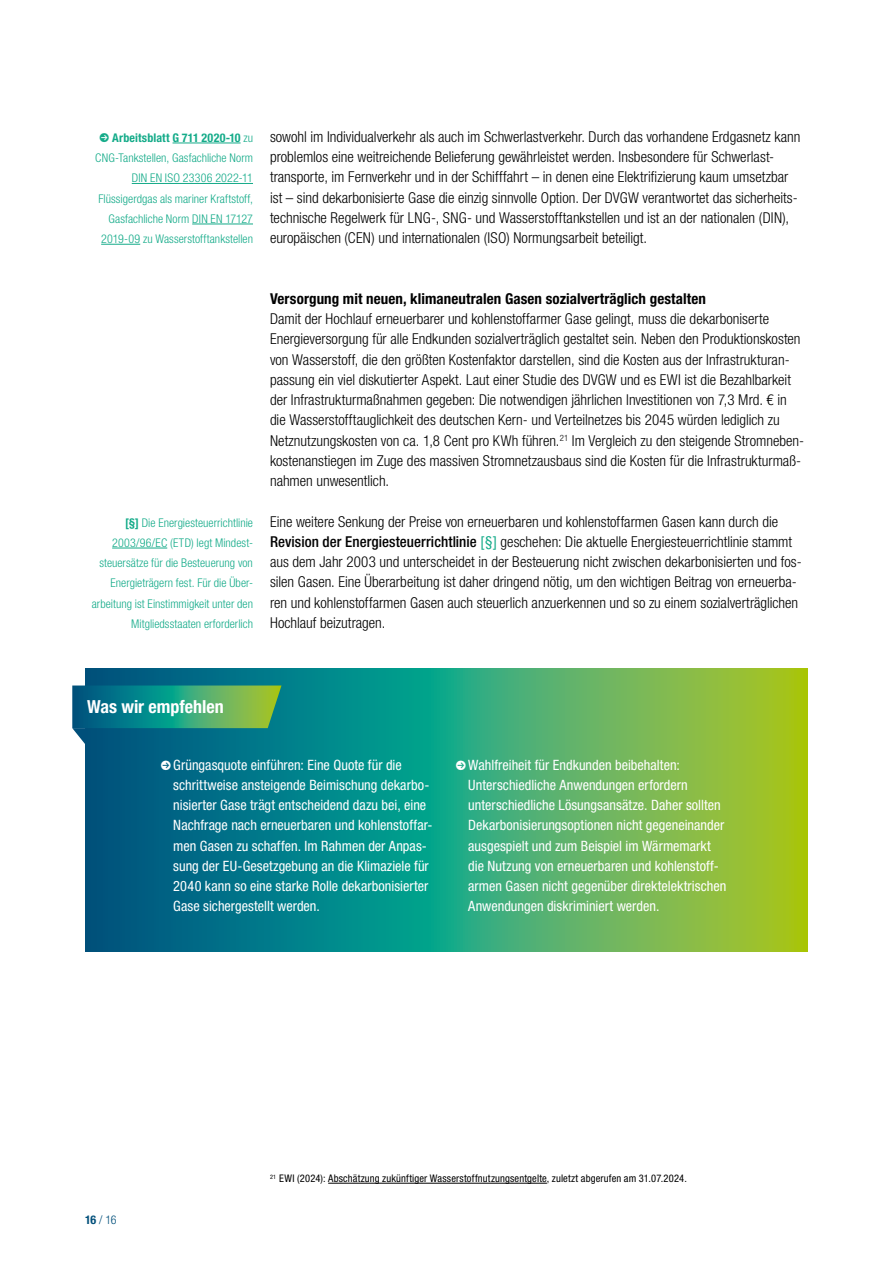
<style>
.page{position:relative;width:893px;height:1263px;background:#fff}
.page>*{position:absolute;margin:0;border:0;box-sizing:border-box;transform-origin:0 0}
.t1{font:700 condensed 18px "Helvetica Neue LT Pro";color:#fff}
.t2{font:300 condensed 15px/20.2px "Helvetica Neue LT Pro";color:#000}
.t3{font:700 condensed 15px "Helvetica Neue LT Pro";letter-spacing:.005em;color:#000}
.t4{font:condensed 14.25px/20.2px "Helvetica Neue LT Pro";color:#fff}
.t5{font:300 condensed 12px/20.2px "Helvetica Neue LT Pro";letter-spacing:.005em;color:#14ab89;text-align:right}
.t6{font:300 condensed 12px "Helvetica Neue LT Pro";color:#004f7a}
.t7{font:condensed 10.5px "Helvetica Neue LT Pro";letter-spacing:.015em;color:#000}
.s1{font-weight:700}
.s2{font-weight:500}
.s3{font-weight:400;color:#14ab89}
</style>
<div class="page">
<hr style="left:112px;top:548px;width:55px;height:1px;background:#14ab89">
<hr style="left:173px;top:143px;width:68px;height:1px;background:#14ab89">
<hr style="left:132px;top:183px;width:121px;height:1px;background:#14ab89">
<hr style="left:192px;top:224px;width:61px;height:1px;background:#14ab89">
<hr style="left:101px;top:244px;width:39px;height:1px;background:#14ab89">
<svg style="left:85px;top:668px;width:723px;height:284px;background:#3b9c6e"></svg>
<svg style="left:72px;top:685px;width:209px;height:59px;background:#268a79"></svg>
<hr style="left:328px;top:1183px;width:219px;height:1px;background:#000">
<p class="t5" style="left:95px;top:127px;width:159px">● <span class="s1">Arbeitsblatt G 711 2020-10</span> zu CNG-Tankstellen, Gasfachliche Norm DIN EN ISO 23306 2022-11<br>Flüssigerdgas als mariner Kraftstoff, Gasfachliche Norm DIN EN 17127<br>2019-09 zu Wasserstofftankstellen</p>
<p class="t2" style="left:270px;top:126px;width:532px">sowohl im Individualverkehr als auch im Schwerlastverkehr. Durch das vorhandene Erdgasnetz kann problemlos eine weitreichende Belieferung gewährleistet werden. Insbesondere für Schwerlast&shy;transporte, im Fernverkehr und in der Schifffahrt – in denen eine Elektrifizierung kaum umsetzbar ist – sind dekarbonisierte Gase die einzig sinnvolle Option. Der DVGW verantwortet das sicherheits&shy;technische Regelwerk für LNG-, SNG- und Wasserstofftankstellen und ist an der nationalen (DIN), europäischen (CEN) und internationalen (ISO) Normungsarbeit beteiligt.</p>
<p class="t5" style="left:92px;top:512px;width:163px"><span class="s1">[§]</span> Die Energiesteuerrichtlinie 2003/96/EC (ETD) legt Mindest&shy;steuersätze für die Besteuerung von Energieträgern fest. Für die Über&shy;arbeitung ist Einstimmigkeit unter den Mitgliedsstaaten erforderlich</p>
<p class="t3" style="left:270px;top:289px;width:438px">Versorgung mit neuen, klimaneutralen Gasen sozialverträglich gestalten</p>
<p class="t2" style="left:270px;top:309px;width:536px">Damit der Hochlauf erneuerbarer und kohlenstoffarmer Gase gelingt, muss die dekarboniserte Energieversorgung für alle Endkunden sozialverträglich gestaltet sein. Neben den Produktionskosten von Wasserstoff, die den größten Kostenfaktor darstellen, sind die Kosten aus der Infrastrukturan&shy;passung ein viel diskutierter Aspekt. Laut einer Studie des DVGW und es EWI ist die Bezahlbarkeit der Infrastrukturmaßnahmen gegeben: Die notwendigen jährlichen Investitionen von 7,3 Mrd. € in die Wasserstofftauglichkeit des deutschen Kern- und Verteilnetzes bis 2045 würden lediglich zu Netznutzungskosten von ca. 1,8 Cent pro KWh führen.<sup>21</sup> Im Vergleich zu den steigende Stromneben&shy;kostenanstiegen im Zuge des massiven Stromnetzausbaus sind die Kosten für die Infrastrukturmaß&shy;nahmen unwesentlich.</p>
<p class="t2" style="left:270px;top:511px;width:533px">Eine weitere Senkung der Preise von erneuerbaren und kohlenstoffarmen Gasen kann durch die <span class="s2">Revision der Energiesteuerrichtlinie</span> <span class="s3">[§]</span> geschehen: Die aktuelle Energiesteuerrichtlinie stammt aus dem Jahr 2003 und unterscheidet in der Besteuerung nicht zwischen dekarbonisierten und fos&shy;silen Gasen. Eine Überarbeitung ist daher dringend nötig, um den wichtigen Beitrag von erneuerba&shy;ren und kohlenstoffarmen Gasen auch steuerlich anzuerkennen und so zu einem sozialverträglichen Hochlauf beizutragen.</p>
<p class="t1" style="left:87px;top:696px;width:138px">Was wir empfehlen</p>
<p class="t4" style="left:173px;top:754px;width:261px;text-indent:-13px">●Grüngasquote einführen: Eine Quote für die schrittweise ansteigende Beimischung dekarbo&shy;nisierter Gase trägt entscheidend dazu bei, eine Nachfrage nach erneuerbaren und kohlenstoffar&shy;men Gasen zu schaffen. Im Rahmen der Anpas&shy;sung der EU-Gesetzgebung an die Klimaziele für 2040 kann so eine starke Rolle dekarbonisierter Gase sichergestellt werden.</p>
<p class="t4" style="left:468px;top:754px;width:260px;text-indent:-13px">●Wahlfreiheit für Endkunden beibehalten:<br>Unterschiedliche Anwendungen erfordern unterschiedliche Lösungsansätze. Daher sollten Dekarbonisierungsoptionen nicht gegeneinander ausgespielt und zum Beispiel im Wärmemarkt die Nutzung von erneuerbaren und kohlenstoff&shy;armen Gasen nicht gegenüber direktelektrischen Anwendungen diskriminiert werden.</p>
<p class="t6" style="left:85px;top:1212px;width:33px"><span class="s1">16</span> / 16</p>
<p class="t7" style="left:270px;top:1172px;width:418px"><sup>21</sup> EWI (2024): Abschätzung zukünftiger Wasserstoffnutzungsentgelte, zuletzt abgerufen am 31.07.2024.</p>
</div>
